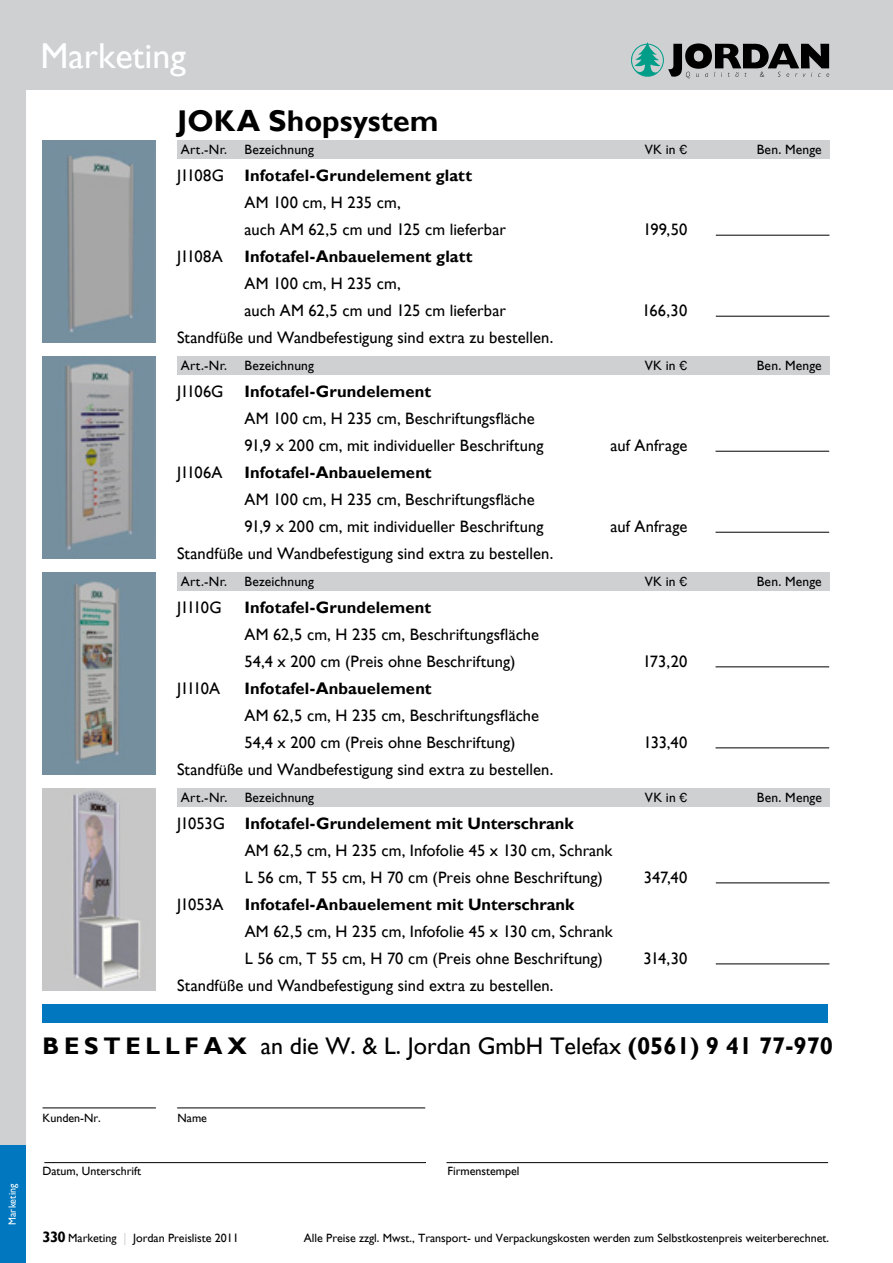
<style>
.page{position:relative;width:893px;height:1263px;background:#fff}
.page>*{position:absolute;margin:0;border:0;box-sizing:border-box;transform-origin:0 0}
.t1{font:36px "Gill Sans";color:#fff}
.t2{font:700 30px "Gill Sans";letter-spacing:.005em;color:#000}
.t3{font:24px "Gill Sans";color:#000}
.t4{font:16.5px "Gill Sans";letter-spacing:.005em;color:#000}
.t5{font:700 16.5px "Gill Sans";letter-spacing:.005em;color:#000}
.t6{font:13.5px "Gill Sans";letter-spacing:.015em;color:#000}
.t7{font:12px "Gill Sans";color:#000}
.t8{font:10.5px "Gill Sans";letter-spacing:.01em;color:#fff;scale:.95 1}
.s1{font-family:"Franklin Gothic"}
.s2{font-weight:400}
.s3{font-weight:700}
.s4{font-weight:700;font-size:15px}
.s5{color:#ced0d2}
</style>
<div class="page">
<div style="left:0;top:68px;width:26px;height:1080px;background:#ced0d2"></div>
<div style="left:0;top:0;width:893px;height:89px;background:#ced0d2"></div>
<svg style="left:631px;top:42px;width:198px;height:36px"></svg>
<div style="left:0;top:1146px;width:26px;height:117px;background:#0077be"></div>
<hr style="left:716px;top:235px;width:113px;height:1px;background:#000">
<hr style="left:716px;top:316px;width:113px;height:1px;background:#000">
<div style="left:177px;top:140px;width:652px;height:18px;background:#ced0d2"></div>
<div style="left:177px;top:356px;width:652px;height:18px;background:#ced0d2"></div>
<div style="left:177px;top:572px;width:652px;height:18px;background:#ced0d2"></div>
<img style="left:42px;top:572px;width:114px;height:203px">
<img style="left:42px;top:356px;width:114px;height:203px">
<img style="left:42px;top:140px;width:114px;height:203px">
<hr style="left:43px;top:1107px;width:113px;height:1px;background:#000">
<hr style="left:44px;top:1162px;width:382px;height:1px;background:#000">
<hr style="left:446px;top:1162px;width:382px;height:1px;background:#000">
<div style="left:43px;top:1004px;width:785px;height:18px;background:#0077be"></div>
<hr style="left:177px;top:1107px;width:248px;height:1px;background:#000">
<img style="left:43px;top:788px;width:113px;height:203px">
<div style="left:177px;top:788px;width:652px;height:18px;background:#ced0d2"></div>
<hr style="left:716px;top:451px;width:113px;height:1px;background:#000">
<hr style="left:716px;top:532px;width:113px;height:1px;background:#000">
<hr style="left:716px;top:666px;width:113px;height:1px;background:#000">
<hr style="left:716px;top:747px;width:113px;height:1px;background:#000">
<hr style="left:716px;top:882px;width:113px;height:1px;background:#000">
<hr style="left:716px;top:963px;width:113px;height:1px;background:#000">
<p class="t8" style="left:6px;top:1225px;width:45px;rotate:-90deg">Marketing</p>
<h1 class="t1" style="left:40px;top:35px;width:147px">Marketing</h1>
<p class="t2" style="left:177px;top:103px;width:263px">JOKA Shopsystem</p>
<p class="t6" style="left:181px;top:141px;width:48px">Art.-Nr.</p>
<p class="t6" style="left:244px;top:141px;width:71px">Bezeichnung</p>
<p class="t6" style="left:645px;top:141px;width:44px">VK in <span class="s1">€</span></p>
<p class="t6" style="left:757px;top:141px;width:67px">Ben. Menge</p>
<p class="t5" style="left:177px;top:165px;width:297px"><span class="s2">J1108G</span> Infotafel-Grundelement glatt</p>
<p class="t4" style="left:244px;top:193px;width:158px">AM 100 cm, H 235 cm,</p>
<p class="t4" style="left:244px;top:220px;width:263px">auch AM 62,5 cm und 125 cm lieferbar</p>
<p class="t4" style="left:643px;top:220px;width:46px">199,50</p>
<p class="t4" style="left:177px;top:247px;width:47px">J1108A</p>
<p class="t5" style="left:244px;top:246px;width:230px">Infotafel-Anbauelement glatt</p>
<p class="t4" style="left:244px;top:274px;width:158px">AM 100 cm, H 235 cm,</p>
<p class="t4" style="left:244px;top:301px;width:263px">auch AM 62,5 cm und 125 cm lieferbar</p>
<p class="t4" style="left:642px;top:301px;width:47px">166,30</p>
<p class="t4" style="left:177px;top:328px;width:378px">Standfüße und Wandbefestigung sind extra zu bestellen.</p>
<p class="t6" style="left:181px;top:357px;width:48px">Art.-Nr.</p>
<p class="t6" style="left:244px;top:357px;width:71px">Bezeichnung</p>
<p class="t6" style="left:645px;top:357px;width:44px">VK in <span class="s1">€</span></p>
<p class="t6" style="left:757px;top:357px;width:67px">Ben. Menge</p>
<p class="t4" style="left:177px;top:382px;width:48px">J1106G</p>
<p class="t5" style="left:244px;top:381px;width:188px">Infotafel-Grundelement</p>
<p class="t4" style="left:244px;top:409px;width:292px">AM 100 cm, H 235 cm, Beschriftungsfläche</p>
<p class="t4" style="left:244px;top:436px;width:300px">91,9 x 200 cm, mit individueller Beschriftung</p>
<p class="t4" style="left:610px;top:436px;width:78px">auf Anfrage</p>
<p class="t4" style="left:177px;top:463px;width:47px">J1106A</p>
<p class="t5" style="left:244px;top:462px;width:189px">Infotafel-Anbauelement</p>
<p class="t4" style="left:244px;top:490px;width:292px">AM 100 cm, H 235 cm, Beschriftungsfläche</p>
<p class="t4" style="left:244px;top:517px;width:300px">91,9 x 200 cm, mit individueller Beschriftung</p>
<p class="t4" style="left:610px;top:517px;width:78px">auf Anfrage</p>
<p class="t4" style="left:177px;top:544px;width:378px">Standfüße und Wandbefestigung sind extra zu bestellen.</p>
<p class="t6" style="left:181px;top:573px;width:48px">Art.-Nr.</p>
<p class="t6" style="left:244px;top:573px;width:71px">Bezeichnung</p>
<p class="t6" style="left:645px;top:573px;width:44px">VK in <span class="s1">€</span></p>
<p class="t6" style="left:757px;top:573px;width:67px">Ben. Menge</p>
<p class="t4" style="left:177px;top:598px;width:46px">J1110G</p>
<p class="t5" style="left:244px;top:597px;width:188px">Infotafel-Grundelement</p>
<p class="t4" style="left:244px;top:625px;width:296px">AM 62,5 cm, H 235 cm, Beschriftungsfläche</p>
<p class="t4" style="left:244px;top:652px;width:272px">54,4 x 200 cm (Preis ohne Beschriftung)</p>
<p class="t4" style="left:643px;top:652px;width:46px">173,20</p>
<p class="t4" style="left:177px;top:679px;width:45px">J1110A</p>
<p class="t5" style="left:244px;top:678px;width:189px">Infotafel-Anbauelement</p>
<p class="t4" style="left:244px;top:706px;width:296px">AM 62,5 cm, H 235 cm, Beschriftungsfläche</p>
<p class="t4" style="left:244px;top:733px;width:272px">54,4 x 200 cm (Preis ohne Beschriftung)</p>
<p class="t4" style="left:643px;top:733px;width:45px">133,40</p>
<p class="t4" style="left:177px;top:760px;width:378px">Standfüße und Wandbefestigung sind extra zu bestellen.</p>
<p class="t6" style="left:181px;top:789px;width:48px">Art.-Nr.</p>
<p class="t6" style="left:245px;top:789px;width:71px">Bezeichnung</p>
<p class="t6" style="left:645px;top:789px;width:44px">VK in <span class="s1">€</span></p>
<p class="t6" style="left:757px;top:789px;width:67px">Ben. Menge</p>
<p class="t5" style="left:177px;top:813px;width:398px"><span class="s2">J1053G</span> Infotafel-Grundelement mit Unterschrank</p>
<p class="t4" style="left:245px;top:841px;width:369px">AM 62,5 cm, H 235 cm, Infofolie 45 x 130 cm, Schrank</p>
<p class="t4" style="left:245px;top:868px;width:360px">L 56 cm, T 55 cm, H 70 cm (Preis ohne Beschriftung)</p>
<p class="t4" style="left:644px;top:868px;width:45px">347,40</p>
<p class="t4" style="left:177px;top:895px;width:48px">J1053A</p>
<p class="t5" style="left:245px;top:894px;width:331px">Infotafel-Anbauelement mit Unterschrank</p>
<p class="t4" style="left:245px;top:922px;width:369px">AM 62,5 cm, H 235 cm, Infofolie 45 x 130 cm, Schrank</p>
<p class="t4" style="left:245px;top:949px;width:360px">L 56 cm, T 55 cm, H 70 cm (Preis ohne Beschriftung)</p>
<p class="t4" style="left:644px;top:949px;width:45px">314,30</p>
<p class="t4" style="left:177px;top:976px;width:378px">Standfüße und Wandbefestigung sind extra zu bestellen.</p>
<p class="t3" style="left:43px;top:1032px;width:792px"><span class="s3">B E S T E L L F A X</span> an die W. &amp; L. Jordan GmbH Telefax <span class="s3">(0561) 9 41 77-970</span></p>
<p class="t7" style="left:43px;top:1111px;width:60px">Kunden-Nr.</p>
<p class="t7" style="left:178px;top:1111px;width:31px">Name</p>
<p class="t7" style="left:43px;top:1163px;width:100px">Datum, Unterschrift</p>
<p class="t7" style="left:448px;top:1163px;width:73px">Firmenstempel</p>
<p class="t7" style="left:43px;top:1230px;width:198px"><span class="s4">330</span> Marketing <span class="s5">|</span> Jordan Preisliste 2011</p>
<p class="t7" style="left:304px;top:1231px;width:527px">Alle Preise zzgl. Mwst., Transport- und Verpackungskosten werden zum Selbstkostenpreis weiterberechnet.</p>
</div>
